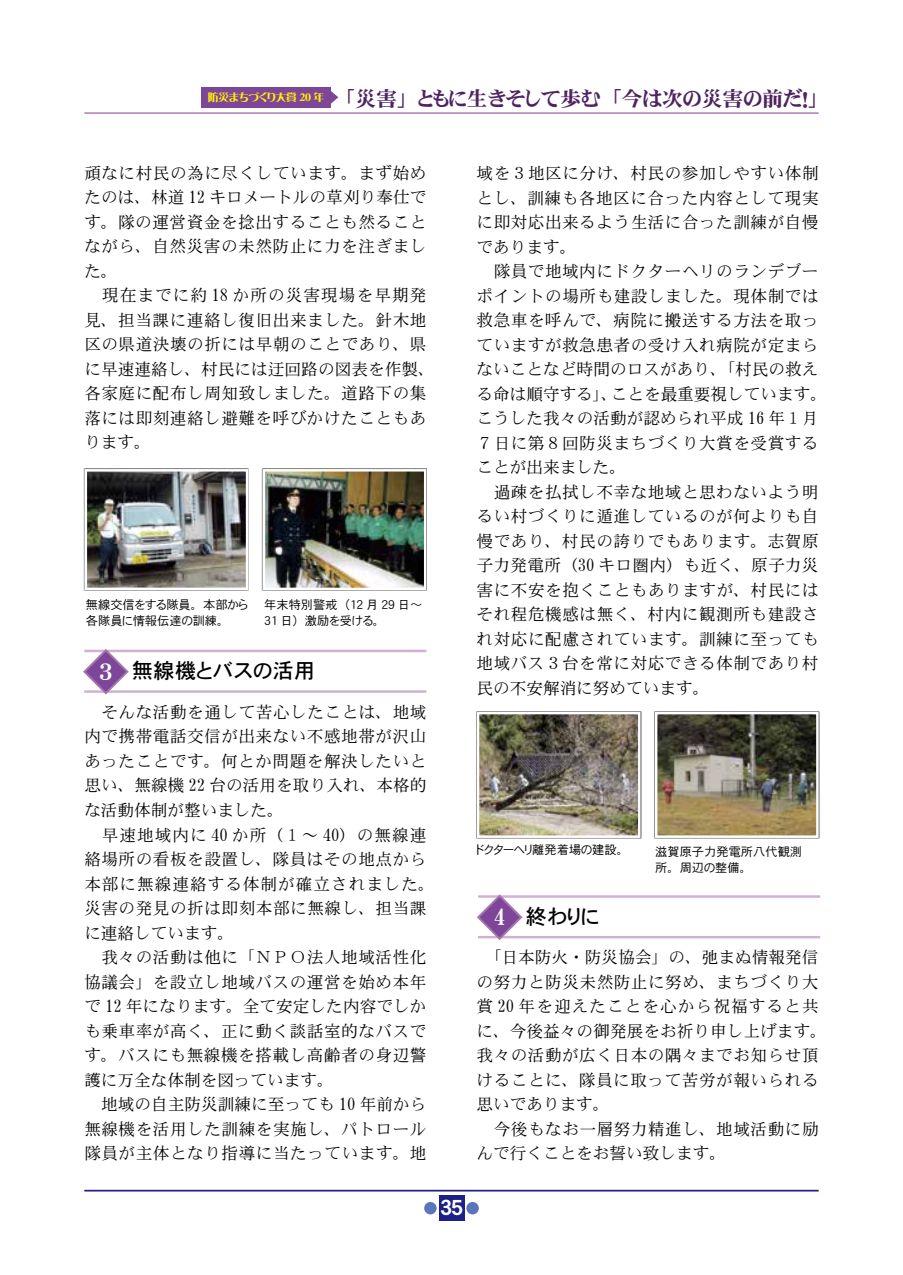
<style>
.page{position:relative;width:903px;height:1275px;background:#fff}
.page>*{position:absolute;margin:0;border:0;box-sizing:border-box;transform-origin:0 0}
.t1{font:21px "DFHS Mincho W9 WING RKSJ H";color:#4e2361}
.t2{font:21px "DFHS Gothic W5 WING RKSJ H";letter-spacing:.025em;color:#000}
.t3{font:21px "DFHS Gothic W7 WING RKSJ H";color:#fff}
.t4{font:16.62px/24.5px "DFHS Mincho W3 WIN RKSJ H";letter-spacing:.03em;color:#000}
.t5{font:12.25px/15.8px "DFHS Gothic W3 WING RKSJ H";color:#000}
.s1{font-family:"DFHS Mincho W9 WIN RKSJ H";font-size:22.75px;color:#fff}
</style>
<div class="page">
<hr style="left:84px;top:1190px;width:735px;height:1px;background:#1d2088">
<div style="left:439px;top:1196px;width:25px;height:25px;background:#1d2088"></div>
<div style="left:466px;top:1202px;width:13px;height:12px;background:#5976ba;border-radius:50%"></div>
<div style="left:424px;top:1202px;width:13px;height:12px;background:#5976ba;border-radius:50%"></div>
<hr style="left:84px;top:112px;width:735px;height:2px;background:#ba8dbe">
<div style="left:201px;top:87px;width:129px;height:20px;background:#7d4698"></div>
<svg style="left:330px;top:89px;width:8px;height:16px"></svg>
<hr style="left:478px;top:895px;width:342px;height:3px;background:#d0b1d3">
<hr style="left:478px;top:936px;width:342px;height:2px;background:#d0b1d3">
<svg style="left:477px;top:894px;width:47px;height:46px"></svg>
<hr style="left:84px;top:650px;width:342px;height:2px;background:#d0b1d3">
<hr style="left:84px;top:690px;width:342px;height:3px;background:#d0b1d3">
<svg style="left:83px;top:649px;width:47px;height:46px"></svg>
<div style="left:262px;top:468px;width:165px;height:123px;background:#000;opacity:.75"></div>
<img style="left:266px;top:472px;width:157px;height:115px">
<div style="left:263px;top:469px;width:163px;height:121px;border:2px solid #fff"></div>
<div style="left:654px;top:711px;width:165px;height:128px;background:#000;opacity:.75"></div>
<img style="left:658px;top:715px;width:158px;height:120px">
<div style="left:655px;top:712px;width:164px;height:126px;border:2px solid #fff"></div>
<div style="left:83px;top:468px;width:166px;height:123px;background:#b8b8b8"></div>
<img style="left:88px;top:472px;width:157px;height:115px">
<div style="left:85px;top:469px;width:163px;height:121px;border:2px solid #fff"></div>
<div style="left:476px;top:711px;width:165px;height:128px;background:#000;opacity:.75"></div>
<img style="left:480px;top:715px;width:157px;height:120px">
<div style="left:477px;top:712px;width:163px;height:126px;border:2px solid #fff"></div>
<p class="t1" style="left:208px;top:88px;width:612px"><sup>防災まちづくり大賞</sup> <sup>20</sup> <sup>年</sup> 「災害」ともに生きそして歩む「今は次の災害の前だ！」</p>
<p class="t4" style="left:84px;top:161px;width:352px">頑なに村民の為に尽くしています。まず始めたのは、林道 12 キロメートルの草刈り奉仕です。隊の運営資金を捻出することも然ることながら、自然災害の未然防止に力を注ぎました。<br>　現在までに約 18 か所の災害現場を早期発見、担当課に連絡し復旧出来ました。針木地区の県道決壊の折には早朝のことであり、県に早速連絡し、村民には迂回路の図表を作製、各家庭に配布し周知致しました。道路下の集落には即刻連絡し避難を呼びかけたこともあります。</p>
<p class="t5" style="left:86px;top:597px;width:163px">無線交信をする隊員。本部から各隊員に情報伝達の訓練。</p>
<p class="t5" style="left:264px;top:597px;width:160px">年末特別警戒（12 月 29 日～<br>31 日）激励を受ける。</p>
<p class="t2" style="left:94px;top:660px;width:222px"><span class="s1">３</span> 無線機とバスの活用</p>
<p class="t4" style="left:84px;top:700px;width:352px">　そんな活動を通して苦心したことは、地域内で携帯電話交信が出来ない不感地帯が沢山あったことです。何とか問題を解決したいと思い、無線機 22 台の活用を取り入れ、本格的な活動体制が整いました。<br>　早速地域内に 40 か所（１～ 40）の無線連絡場所の看板を設置し、隊員はその地点から本部に無線連絡する体制が確立されました。災害の発見の折は即刻本部に無線し、担当課に連絡しています。<br>　我々の活動は他に「ＮＰＯ法人地域活性化協議会」を設立し地域バスの運営を始め本年で 12 年になります。全て安定した内容でしかも乗車率が高く、正に動く談話室的なバスです。バスにも無線機を搭載し高齢者の身辺警護に万全な体制を図っています。<br>　地域の自主防災訓練に至っても 10 年前から無線機を活用した訓練を実施し、パトロール隊員が主体となり指導に当たっています。地</p>
<p class="t4" style="left:476px;top:161px;width:352px">域を３地区に分け、村民の参加しやすい体制とし、訓練も各地区に合った内容として現実に即対応出来るよう生活に合った訓練が自慢であります。<br>　隊員で地域内にドクターヘリのランデブーポイントの場所も建設しました。現体制では救急車を呼んで、病院に搬送する方法を取っていますが救急患者の受け入れ病院が定まらないことなど時間のロスがあり、「村民の救える命は順守する」、ことを最重要視しています。こうした我々の活動が認められ平成 16 年１月<br>７日に第８回防災まちづくり大賞を受賞することが出来ました。<br>　過疎を払拭し不幸な地域と思わないよう明るい村づくりに遁進しているのが何よりも自慢であり、村民の誇りでもあります。志賀原子力発電所（30 キロ圏内）も近く、原子力災害に不安を抱くこともありますが、村民にはそれ程危機感は無く、村内に観測所も建設され対応に配慮されています。訓練に至っても地域バス３台を常に対応できる体制であり村民の不安解消に努めています。</p>
<p class="t5" style="left:477px;top:842px;width:148px">ドクターヘリ離発着場の建設。</p>
<p class="t5" style="left:655px;top:844px;width:148px">滋賀原子力発電所八代観測所。周辺の整備。</p>
<p class="t2" style="left:494px;top:906px;width:106px"><span class="s1">4</span> 終わりに</p>
<p class="t4" style="left:476px;top:945px;width:352px">　「日本防火・防災協会」の、弛まぬ情報発信の努力と防災未然防止に努め、まちづくり大賞 20 年を迎えたことを心から祝福すると共に、今後益々の御発展をお祈り申し上げます。我々の活動が広く日本の隅々までお知らせ頂けることに、隊員に取って苦労が報いられる思いであります。<br>　今後もなお一層努力精進し、地域活動に励んで行くことをお誓い致します。</p>
<p class="t3" style="left:440px;top:1197px;width:24px">35</p>
</div>
